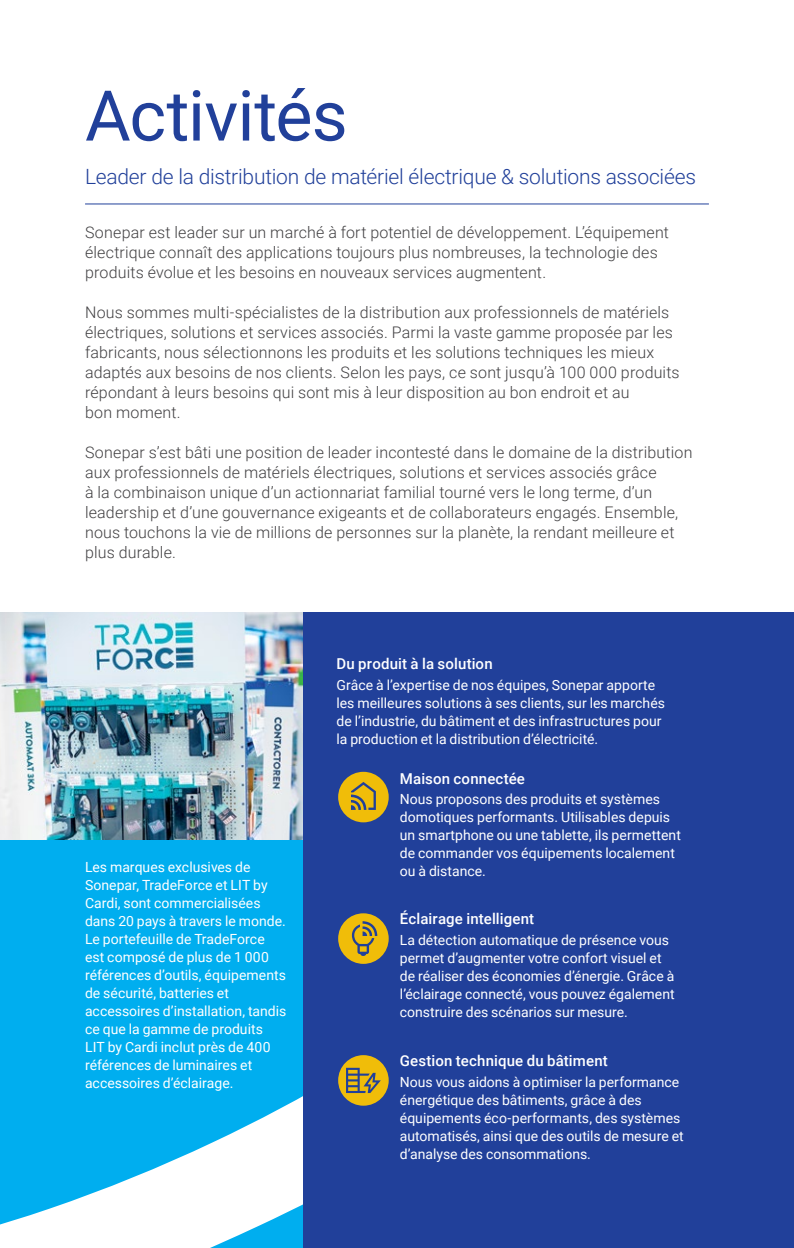
<style>
.page{position:relative;width:794px;height:1248px;background:#fff}
.page>*{position:absolute;margin:0;border:0;box-sizing:border-box;transform-origin:0 0}
.t1{font:70px "Sonepar Roboto";letter-spacing:-.01em;color:#21409a}
.t2{font:300 21px "Sonepar Roboto";letter-spacing:-.01em;color:#21409a}
.t3{font:300 16px/20px "Sonepar Roboto";letter-spacing:.01em;color:#414042}
.t4{font:500 15px "Sonepar Roboto";letter-spacing:.01em;color:#fff}
.t5{font:14px/18px "Sonepar Roboto";color:#fff}
</style>
<div class="page">
<div style="left:302px;top:612px;width:492px;height:635px;background:#21409a"></div>
<div style="left:0;top:816px;width:302px;height:431px;background:#00aeef"></div>
<svg style="left:0;top:1096px;width:302px;height:151px"></svg>
<hr style="left:793px;top:0;width:1px;height:1247px;background:#f1f1f2">
<img style="left:0;top:612px;width:302px;height:227px">
<div style="left:338px;top:771px;width:51px;height:51px;background:#f0bd09;border-radius:50%"></div>
<svg style="left:351px;top:782px;width:25px;height:27px"></svg>
<div style="left:338px;top:913px;width:51px;height:50px;background:#f0bd09;border-radius:50%"></div>
<svg style="left:352px;top:921px;width:25px;height:34px"></svg>
<div style="left:338px;top:1055px;width:51px;height:50px;background:#f0bd09;border-radius:50%"></div>
<svg style="left:346px;top:1067px;width:35px;height:25px"></svg>
<hr style="left:85px;top:204px;width:624px;height:1px;background:#21409a">
<h1 class="t1" style="left:85px;top:67px;width:264px">Activités</h1>
<h2 class="t2" style="left:85px;top:161px;width:612px">Leader de la distribution de matériel électrique &amp; solutions associées</h2>
<p class="t3" style="left:85px;top:222px;width:585px">Sonepar est leader sur un marché à fort potentiel de développement. L’équipement électrique connaît des applications toujours plus nombreuses, la technologie des produits évolue et les besoins en nouveaux services augmentent.</p>
<p class="t3" style="left:85px;top:302px;width:596px">Nous sommes multi-spécialistes de la distribution aux professionnels de matériels électriques, solutions et services associés. Parmi la vaste gamme proposée par les fabricants, nous sélectionnons les produits et les solutions techniques les mieux adaptés aux besoins de nos clients. Selon les pays, ce sont jusqu’à 100 000 produits répondant à leurs besoins qui sont mis à leur disposition au bon endroit et au<br>bon moment.</p>
<p class="t3" style="left:85px;top:442px;width:609px">Sonepar s’est bâti une position de leader incontesté dans le domaine de la distribution aux professionnels de matériels électriques, solutions et services associés grâce<br>à la combinaison unique d’un actionnariat familial tourné vers le long terme, d’un leadership et d’une gouvernance exigeants et de collaborateurs engagés. Ensemble, nous touchons la vie de millions de personnes sur la planète, la rendant meilleure et plus durable.</p>
<p class="t5" style="left:85px;top:857px;width:203px">Les marques exclusives de<br>Sonepar, TradeForce et LIT by<br>Cardi, sont commercialisées dans 20 pays à travers le monde.<br>Le portefeuille de TradeForce est composé de plus de 1 000 références d’outils, équipements de sécurité, batteries et accessoires d’installation, tandis ce que la gamme de produits<br>LIT by Cardi inclut près de 400 références de luminaires et accessoires d’éclairage.</p>
<p class="t4" style="left:336px;top:652px;width:158px">Du produit à la solution</p>
<p class="t5" style="left:336px;top:675px;width:330px">Grâce à l’expertise de nos équipes, Sonepar apporte les meilleures solutions à ses clients, sur les marchés de l’industrie, du bâtiment et des infrastructures pour la production et la distribution d’électricité.</p>
<p class="t4" style="left:400px;top:767px;width:127px">Maison connectée</p>
<p class="t5" style="left:400px;top:789px;width:282px">Nous proposons des produits et systèmes domotiques performants. Utilisables depuis un smartphone ou une tablette, ils permettent de commander vos équipements localement ou à distance.</p>
<p class="t4" style="left:400px;top:908px;width:136px">Éclairage intelligent</p>
<p class="t5" style="left:400px;top:930px;width:276px">La détection automatique de présence vous permet d’augmenter votre confort visuel et de réaliser des économies d’énergie. Grâce à l’éclairage connecté, vous pouvez également construire des scénarios sur mesure.</p>
<p class="t4" style="left:400px;top:1049px;width:210px">Gestion technique du bâtiment</p>
<p class="t5" style="left:400px;top:1072px;width:285px">Nous vous aidons à optimiser la performance énergétique des bâtiments, grâce à des équipements éco-performants, des systèmes automatisés, ainsi que des outils de mesure et d’analyse des consommations.</p>
</div>
